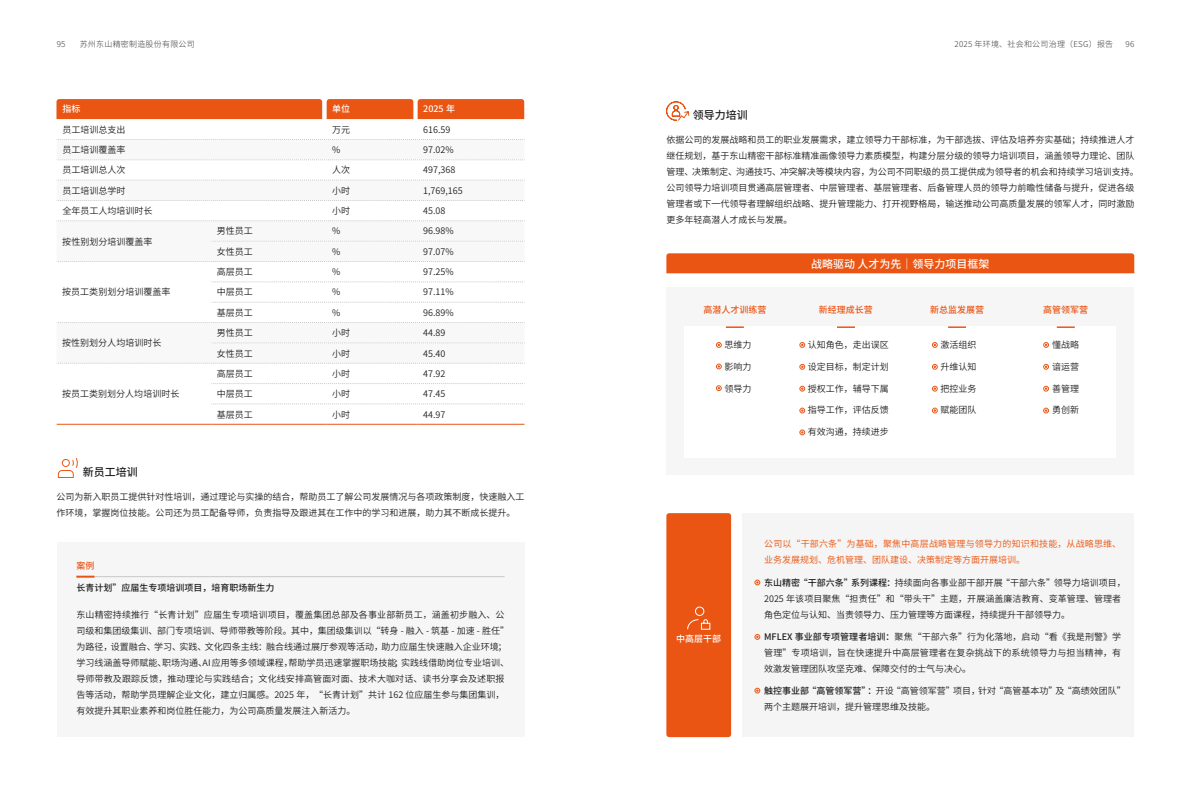
<style>
.page{position:relative;width:1191px;height:808px;background:#fff}
.page>*{position:absolute;margin:0;border:0;box-sizing:border-box;transform-origin:0 0}
.t1{font:500 11px "Source Han Sans CN";color:#fff}
.t2{font:500 11px "Source Han Sans CN";color:#1f1e1d}
.t3{font:9px/16px "Source Han Sans CN";color:#1f1e1d}
.t4{font:9px/16px "Source Han Sans CN";letter-spacing:.02em;color:#eb5f1f}
.t5{font:500 9px "Source Han Sans CN";color:#ea5514}
.t6{font:500 9px "Source Han Sans CN";color:#1f1e1d}
.t7{font:500 9px "Source Han Sans CN";color:#fff}
.t8{font:300 8px "Source Han Sans SC";letter-spacing:.03em;color:#3e3a39}
.s1{font-weight:500}
</style>
<div class="page">
<svg style="left:56px;top:99px;width:468px;height:20px;background:#ea5919"></svg>
<div style="left:666px;top:287px;width:468px;height:188px;background:#f5f5f5"></div>
<div style="left:684px;top:326px;width:432px;height:132px;background:#fff"></div>
<svg style="left:58px;top:159px;width:465px;height:204px"></svg>
<hr style="left:57px;top:424px;width:154px;height:1px;background:#ea5514">
<hr style="left:211px;top:424px;width:115px;height:1px;background:#ea5514">
<hr style="left:326px;top:424px;width:91px;height:1px;background:#ea5514">
<hr style="left:417px;top:424px;width:107px;height:1px;background:#ea5514">
<svg style="left:57px;top:139px;width:468px;height:1px"></svg>
<svg style="left:58px;top:160px;width:465px;height:1px"></svg>
<svg style="left:58px;top:180px;width:467px;height:1px"></svg>
<svg style="left:57px;top:200px;width:468px;height:1px"></svg>
<svg style="left:58px;top:221px;width:467px;height:1px"></svg>
<svg style="left:211px;top:241px;width:314px;height:1px"></svg>
<svg style="left:57px;top:261px;width:468px;height:1px"></svg>
<svg style="left:211px;top:282px;width:312px;height:1px"></svg>
<svg style="left:211px;top:302px;width:314px;height:1px"></svg>
<svg style="left:57px;top:322px;width:468px;height:1px"></svg>
<svg style="left:211px;top:343px;width:314px;height:1px"></svg>
<svg style="left:58px;top:363px;width:467px;height:1px"></svg>
<svg style="left:211px;top:383px;width:314px;height:1px"></svg>
<svg style="left:211px;top:404px;width:314px;height:1px"></svg>
<div style="left:57px;top:542px;width:467px;height:195px;background:#f5f5f5"></div>
<hr style="left:76px;top:576px;width:428px;height:1px;background:#c8c8c8">
<svg style="left:76px;top:576px;width:18px;height:2px"></svg>
<div style="left:666px;top:253px;width:468px;height:20px;background:#ea5514"></div>
<svg style="left:1056px;top:326px;width:18px;height:2px"></svg>
<svg style="left:948px;top:326px;width:18px;height:2px"></svg>
<svg style="left:837px;top:326px;width:18px;height:2px"></svg>
<svg style="left:726px;top:326px;width:18px;height:2px"></svg>
<svg style="left:58px;top:458px;width:20px;height:20px"></svg>
<svg style="left:716px;top:342px;width:5px;height:5px"></svg>
<svg style="left:799px;top:342px;width:6px;height:5px"></svg>
<svg style="left:932px;top:342px;width:5px;height:5px"></svg>
<svg style="left:1043px;top:342px;width:5px;height:5px"></svg>
<svg style="left:799px;top:364px;width:6px;height:5px"></svg>
<svg style="left:932px;top:364px;width:5px;height:5px"></svg>
<svg style="left:1043px;top:364px;width:5px;height:5px"></svg>
<svg style="left:799px;top:386px;width:6px;height:5px"></svg>
<svg style="left:932px;top:386px;width:5px;height:5px"></svg>
<svg style="left:1043px;top:386px;width:5px;height:5px"></svg>
<svg style="left:799px;top:408px;width:6px;height:5px"></svg>
<svg style="left:932px;top:408px;width:5px;height:5px"></svg>
<svg style="left:1043px;top:408px;width:5px;height:5px"></svg>
<svg style="left:799px;top:430px;width:6px;height:5px"></svg>
<svg style="left:716px;top:364px;width:5px;height:5px"></svg>
<svg style="left:716px;top:386px;width:5px;height:5px"></svg>
<svg style="left:666px;top:101px;width:23px;height:20px"></svg>
<div style="left:666px;top:513px;width:65px;height:224px;background:#ea5514;border-radius:3px"></div>
<svg style="left:687px;top:606px;width:23px;height:24px"></svg>
<svg style="left:755px;top:580px;width:5px;height:5px"></svg>
<svg style="left:755px;top:634px;width:5px;height:5px"></svg>
<svg style="left:755px;top:688px;width:5px;height:5px"></svg>
<p class="t8" style="left:57px;top:40px;width:10px">95</p>
<p class="t8" style="left:80px;top:40px;width:117px">苏州东山精密制造股份有限公司</p>
<p class="t8" style="left:954px;top:40px;width:160px">2025 年环境、社会和公司治理（ESG）报告</p>
<p class="t8" style="left:1125px;top:40px;width:10px">96</p>
<p class="t7" style="left:62px;top:104px;width:20px">指标</p>
<p class="t7" style="left:332px;top:104px;width:19px">单位</p>
<p class="t7" style="left:423px;top:104px;width:33px">2025 年</p>
<p class="t3" style="left:62px;top:122px;width:65px">员工培训总支出</p>
<p class="t3" style="left:332px;top:122px;width:19px">万元</p>
<p class="t3" style="left:423px;top:122px;width:29px">616.59</p>
<p class="t3" style="left:62px;top:142px;width:64px">员工培训覆盖率</p>
<p class="t3" style="left:332px;top:142px;width:10px">%</p>
<p class="t3" style="left:423px;top:142px;width:32px">97.02%</p>
<p class="t3" style="left:62px;top:162px;width:65px">员工培训总人次</p>
<p class="t3" style="left:332px;top:162px;width:19px">人次</p>
<p class="t3" style="left:423px;top:162px;width:34px">497,368</p>
<p class="t3" style="left:62px;top:183px;width:64px">员工培训总学时</p>
<p class="t3" style="left:332px;top:183px;width:19px">小时</p>
<p class="t3" style="left:423px;top:183px;width:41px">1,769,165</p>
<p class="t3" style="left:62px;top:203px;width:92px">全年员工人均培训时长</p>
<p class="t3" style="left:332px;top:203px;width:19px">小时</p>
<p class="t3" style="left:423px;top:203px;width:24px">45.08</p>
<p class="t3" style="left:62px;top:233px;width:91px">按性别划分培训覆盖率</p>
<p class="t3" style="left:217px;top:223px;width:37px">男性员工</p>
<p class="t3" style="left:332px;top:223px;width:10px">%</p>
<p class="t3" style="left:423px;top:223px;width:32px">96.98%</p>
<p class="t3" style="left:217px;top:244px;width:37px">女性员工</p>
<p class="t3" style="left:332px;top:244px;width:10px">%</p>
<p class="t3" style="left:423px;top:244px;width:32px">97.07%</p>
<p class="t3" style="left:62px;top:284px;width:109px">按员工类别划分培训覆盖率</p>
<p class="t3" style="left:62px;top:335px;width:101px">按性别划分人均培训时长</p>
<p class="t3" style="left:62px;top:386px;width:118px">按员工类别划分人均培训时长</p>
<p class="t2" style="left:83px;top:466px;width:56px">新员工培训</p>
<p class="t3" style="left:217px;top:264px;width:37px">高层员工</p>
<p class="t3" style="left:332px;top:264px;width:10px">%</p>
<p class="t3" style="left:423px;top:264px;width:32px">97.25%</p>
<p class="t3" style="left:217px;top:284px;width:37px">中层员工</p>
<p class="t3" style="left:332px;top:284px;width:10px">%</p>
<p class="t3" style="left:423px;top:284px;width:32px">97.11%</p>
<p class="t3" style="left:217px;top:305px;width:37px">基层员工</p>
<p class="t3" style="left:332px;top:305px;width:10px">%</p>
<p class="t3" style="left:423px;top:305px;width:32px">96.89%</p>
<p class="t3" style="left:217px;top:325px;width:37px">男性员工</p>
<p class="t3" style="left:332px;top:325px;width:19px">小时</p>
<p class="t3" style="left:423px;top:325px;width:24px">44.89</p>
<p class="t3" style="left:217px;top:345px;width:37px">女性员工</p>
<p class="t3" style="left:332px;top:345px;width:19px">小时</p>
<p class="t3" style="left:423px;top:345px;width:24px">45.40</p>
<p class="t3" style="left:217px;top:366px;width:37px">高层员工</p>
<p class="t3" style="left:332px;top:366px;width:19px">小时</p>
<p class="t3" style="left:423px;top:366px;width:24px">47.92</p>
<p class="t3" style="left:217px;top:386px;width:37px">中层员工</p>
<p class="t3" style="left:332px;top:386px;width:19px">小时</p>
<p class="t3" style="left:423px;top:386px;width:24px">47.45</p>
<p class="t3" style="left:217px;top:406px;width:37px">基层员工</p>
<p class="t3" style="left:332px;top:406px;width:19px">小时</p>
<p class="t3" style="left:423px;top:406px;width:24px">44.97</p>
<p class="t3" style="left:56px;top:489px;width:469px">公司为新入职员工提供针对性培训，通过理论与实操的结合，帮助员工了解公司发展情况与各项政策制度，快速融入工作环境，掌握岗位技能。公司还为员工配备导师，负责指导及跟进其在工作中的学习和进展，助力其不断成长提升。</p>
<p class="t5" style="left:76px;top:561px;width:19px">案例</p>
<p class="t6" style="left:76px;top:582px;width:199px">长青计划”应届生专项培训项目，培育职场新生力</p>
<p class="t3" style="left:76px;top:606px;width:434px">东山精密持续推行“长青计划”应届生专项培训项目，覆盖集团总部及各事业部新员工，涵盖初步融入、公司级和集团级集训、部门专项培训、导师带教等阶段。其中，集团级集训以“转身 - 融入 - 筑基 - 加速 - 胜任”为路径，设置融合、学习、实践、文化四条主线：融合线通过展厅参观等活动，助力应届生快速融入企业环境；学习线涵盖导师赋能、职场沟通、AI 应用等多领域课程，帮助学员迅速掌握职场技能；实践线借助岗位专业培训、导师带教及跟踪反馈，推动理论与实践结合；文化线安排高管面对面、技术大咖对话、读书分享会及述职报告等活动，帮助学员理解企业文化，建立归属感。2025 年，“长青计划”共计 162 位应届生参与集团集训，有效提升其职业素养和岗位胜任能力，为公司高质量发展注入新活力。</p>
<p class="t2" style="left:692px;top:109px;width:56px">领导力培训</p>
<p class="t3" style="left:666px;top:131px;width:474px">依据公司的发展战略和员工的职业发展需求，建立领导力干部标准，为干部选拔、评估及培养夯实基础；持续推进人才继任规划，基于东山精密干部标准精准画像领导力素质模型，构建分层分级的领导力培训项目，涵盖领导力理论、团队管理、决策制定、沟通技巧、冲突解决等模块内容，为公司不同职级的员工提供成为领导者的机会和持续学习培训支持。公司领导力培训项目贯通高层管理者、中层管理者、基层管理者、后备管理人员的领导力前瞻性储备与提升，促进各级管理者或下一代领导者理解组织战略、提升管理能力、打开视野格局，输送推动公司高质量发展的领军人才，同时激励更多年轻高潜人才成长与发展。</p>
<p class="t5" style="left:703px;top:305px;width:64px">高潜人才训练营</p>
<p class="t3" style="left:724px;top:337px;width:28px">思维力</p>
<p class="t3" style="left:724px;top:359px;width:28px">影响力</p>
<p class="t3" style="left:724px;top:381px;width:28px">领导力</p>
<p class="t1" style="left:811px;top:257px;width:180px">战略驱动 人才为先｜领导力项目框架</p>
<p class="t5" style="left:819px;top:305px;width:55px">新经理成长营</p>
<p class="t3" style="left:807px;top:337px;width:82px">认知角色，走出误区</p>
<p class="t3" style="left:807px;top:359px;width:82px">设定目标，制定计划</p>
<p class="t3" style="left:807px;top:381px;width:82px">授权工作，辅导下属</p>
<p class="t3" style="left:807px;top:402px;width:82px">指导工作，评估反馈</p>
<p class="t3" style="left:807px;top:424px;width:82px">有效沟通，持续进步</p>
<p class="t5" style="left:930px;top:305px;width:55px">新总监发展营</p>
<p class="t3" style="left:940px;top:337px;width:37px">激活组织</p>
<p class="t3" style="left:940px;top:359px;width:37px">升维认知</p>
<p class="t3" style="left:940px;top:381px;width:37px">把控业务</p>
<p class="t3" style="left:940px;top:402px;width:37px">赋能团队</p>
<p class="t5" style="left:1043px;top:305px;width:46px">高管领军营</p>
<p class="t3" style="left:1052px;top:337px;width:28px">懂战略</p>
<p class="t3" style="left:1052px;top:359px;width:28px">谙运营</p>
<p class="t3" style="left:1052px;top:381px;width:28px">善管理</p>
<p class="t3" style="left:1052px;top:402px;width:28px">勇创新</p>
<p class="t7" style="left:676px;top:634px;width:46px">中高层干部</p>
<p class="t4" style="left:764px;top:536px;width:359px">公司以“干部六条”为基础，聚焦中高层战略管理与领导力的知识和技能，从战略思维、业务发展规划、危机管理、团队建设、决策制定等方面开展培训。</p>
<p class="t3" style="left:764px;top:575px;width:363px"><span class="s1">东山精密“干部六条”系列课程：</span>持续面向各事业部干部开展“干部六条”领导力培训项目，<br>2025 年该项目聚焦“担责任”和“带头干”主题，开展涵盖廉洁教育、变革管理、管理者角色定位与认知、当责领导力、压力管理等方面课程，持续提升干部领导力。</p>
<p class="t3" style="left:764px;top:629px;width:359px;text-align:justify"><span class="s1">MFLEX 事业部专项管理者培训：</span>聚焦“干部六条”行为化落地，启动“看《我是刑警》学管理”专项培训，旨在快速提升中高层管理者在复杂挑战下的系统领导力与担当精神，有效激发管理团队攻坚克难、保障交付的士气与决心。</p>
<p class="t3" style="left:764px;top:683px;width:363px"><span class="s1">触控事业部“高管领军营”：</span>开设“高管领军营”项目，针对“高管基本功”及“高绩效团队”两个主题展开培训，提升管理思维及技能。</p>
</div>
